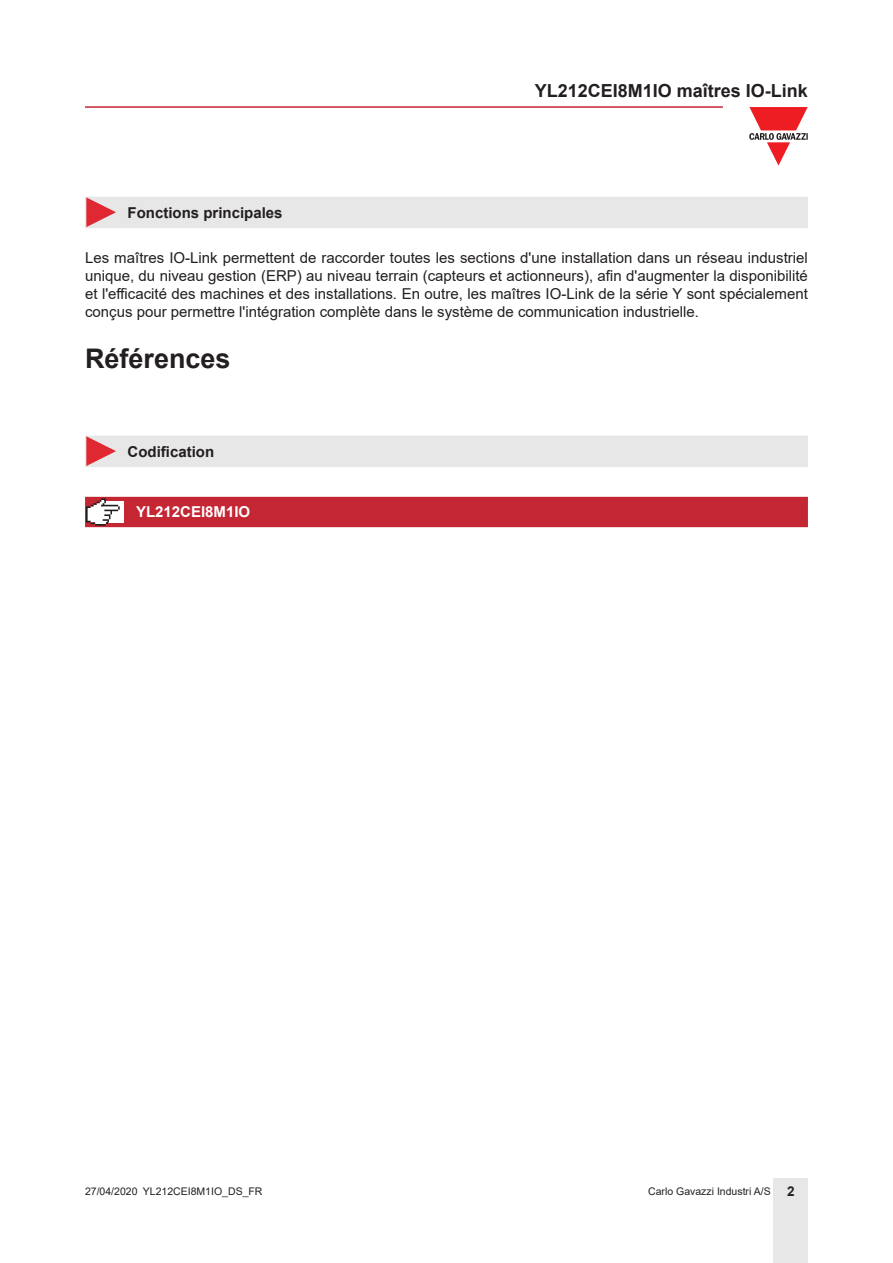
<style>
.page{position:relative;width:893px;height:1263px;background:#fff}
.page>*{position:absolute;margin:0;border:0;box-sizing:border-box;transform-origin:0 0}
.Titolo01-A{font:700 27px "Arial";color:#231f20}
.t1{font:700 18px "Arial";color:#231f20}
.Testo{font:15px/18px "Arial";color:#231f20;text-align:justify}
.Titolo03{font:700 15px "Arial";color:#231f20}
.Titolo04{font:700 15px "Arial";color:#fff}
.t2{font:10.5px "Arial";color:#231f20}
.s1{font-weight:700;font-size:13.5px}
</style>
<div class="page">
<hr style="left:85px;top:106px;width:638px;height:2px;background:#c42633">
<div style="left:774px;top:1178px;width:34px;height:85px;background:#e7e7e8"></div>
<svg style="left:749px;top:107px;width:59px;height:59px"></svg>
<div style="left:85px;top:197px;width:723px;height:31px;background:#e7e7e8"></div>
<div style="left:85px;top:436px;width:723px;height:31px;background:#e7e7e8"></div>
<div style="left:85px;top:497px;width:723px;height:30px;background:#c42633"></div>
<p class="t1" style="left:535px;top:78px;width:275px">YL212CEI8M1IO maîtres IO-Link</p>
<p class="Titolo03" style="left:128px;top:202px;width:157px">Fonctions principales</p>
<p class="Testo" style="left:85px;top:249px;width:724px">Les maîtres IO-Link permettent de raccorder toutes les sections d'une installation dans un réseau industriel unique, du niveau gestion (ERP) au niveau terrain (capteurs et actionneurs), afin d'augmenter la disponibilité et l'efficacité des machines et des installations. En outre, les maîtres IO-Link de la série Y sont spécialement conçus pour permettre l'intégration complète dans le système de communication industrielle.</p>
<p class="Titolo01-A" style="left:85px;top:339px;width:147px">Références</p>
<p class="Titolo03" style="left:128px;top:441px;width:88px">Codification</p>
<p class="Titolo04" style="left:136px;top:502px;width:116px">YL212CEI8M1IO</p>
<p class="t2" style="left:85px;top:1183px;width:179px">27/04/2020 YL212CEI8M1IO_DS_FR</p>
<p class="t2" style="left:648px;top:1183px;width:148px">Carlo Gavazzi Industri A/S <span class="s1">2</span></p>
</div>
